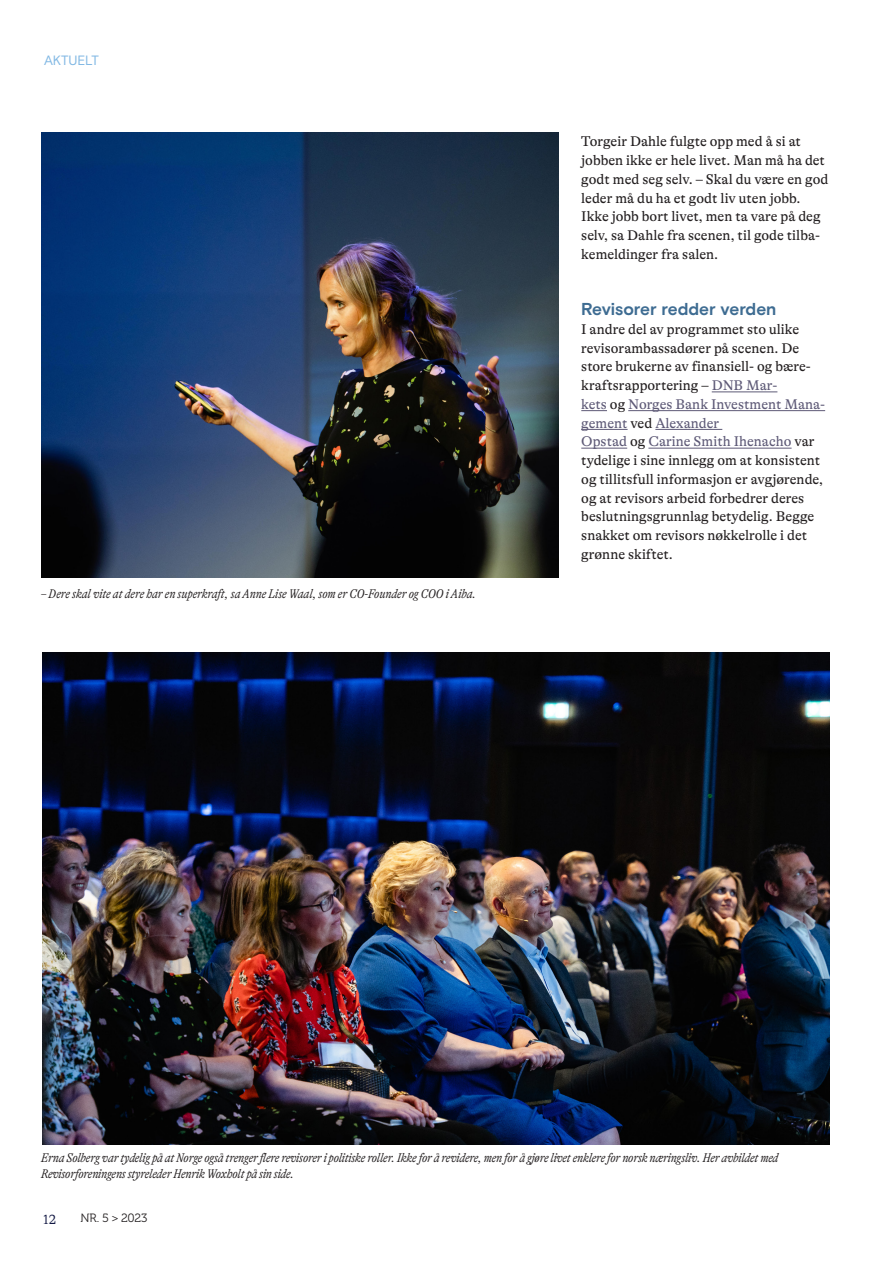
<style>
.page{position:relative;width:893px;height:1263px;background:#fff}
.page>*{position:absolute;margin:0;border:0;box-sizing:border-box;transform-origin:0 0}
.t1{font:700 17.25px "Basis Grotesque Pro";color:#3e6c92}
.t2{font:14.25px/18.8px "GT Alpina";color:#231f20}
.t3{font:13.5px "Basis Grotesque Pro";letter-spacing:-.01em;color:#83b9e4}
.t4{font:300 13.5px "GT Alpina";color:#131944}
.t5{font:italic 300 condensed 12.75px/15.8px "GT Alpina";letter-spacing:-.01em;color:#231f20}
.t6{font:12px "Museo 300";letter-spacing:-.025em;color:#231f20}
.s1{color:#5e5a77}
</style>
<div class="page">
<img style="left:43px;top:653px;width:786px;height:491px">
<hr style="left:712px;top:391px;width:65px;height:1px;background:#5e5a77">
<svg style="left:581px;top:410px;width:26px;height:1px"></svg>
<hr style="left:628px;top:410px;width:197px;height:1px;background:#5e5a77">
<hr style="left:581px;top:429px;width:47px;height:1px;background:#5e5a77">
<hr style="left:655px;top:429px;width:67px;height:1px;background:#5e5a77">
<hr style="left:581px;top:448px;width:46px;height:1px;background:#5e5a77">
<hr style="left:648px;top:448px;width:144px;height:1px;background:#5e5a77">
<img style="left:41px;top:133px;width:518px;height:445px">
<p class="t3" style="left:44px;top:53px;width:56px">AKTUELT</p>
<p class="t5" style="left:41px;top:586px;width:436px">– Dere skal vite at dere har en superkraft, sa Anne Lise Waal, som er CO-Founder og COO i Aiba.</p>
<p class="t2" style="left:581px;top:132px;width:249px">Torgeir Dahle fulgte opp med å si at jobben ikke er hele livet. Man må ha det godt med seg selv. – Skal du være en god leder må du ha et godt liv uten jobb.<br>Ikke jobb bort livet, men ta vare på deg selv, sa Dahle fra scenen, til gode tilba&shy;kemeldinger fra salen.</p>
<p class="t1" style="left:581px;top:299px;width:197px">Revisorer redder verden</p>
<p class="t2" style="left:581px;top:320px;width:245px">I andre del av programmet sto ulike revisorambassadører på scenen. De store brukerne av finansiell- og bære&shy;kraftsrapportering – <span class="s1">DNB Mar-<br>kets</span> og <span class="s1">Norges Bank Investment Mana&shy;gement</span> ved <span class="s1">Alexander<br>Opstad</span> og <span class="s1">Carine Smith Ihenacho</span> var tydelige i sine innlegg om at konsistent og tillitsfull informasjon er avgjørende, og at revisors arbeid forbedrer deres beslutningsgrunnlag betydelig. Begge snakket om revisors nøkkelrolle i det grønne skiftet.</p>
<p class="t5" style="left:41px;top:1150px;width:739px">Erna Solberg var tydelig på at Norge også trenger flere revisorer i politiske roller. Ikke for å revidere, men for å gjøre livet enklere for norsk næringsliv. Her avbildet med<br>Revisorforeningens styreleder Henrik Woxholt på sin side.</p>
<p class="t4" style="left:43px;top:1212px;width:14px">12</p>
<p class="t6" style="left:81px;top:1211px;width:68px">NR. 5 &gt; 2023</p>
</div>
